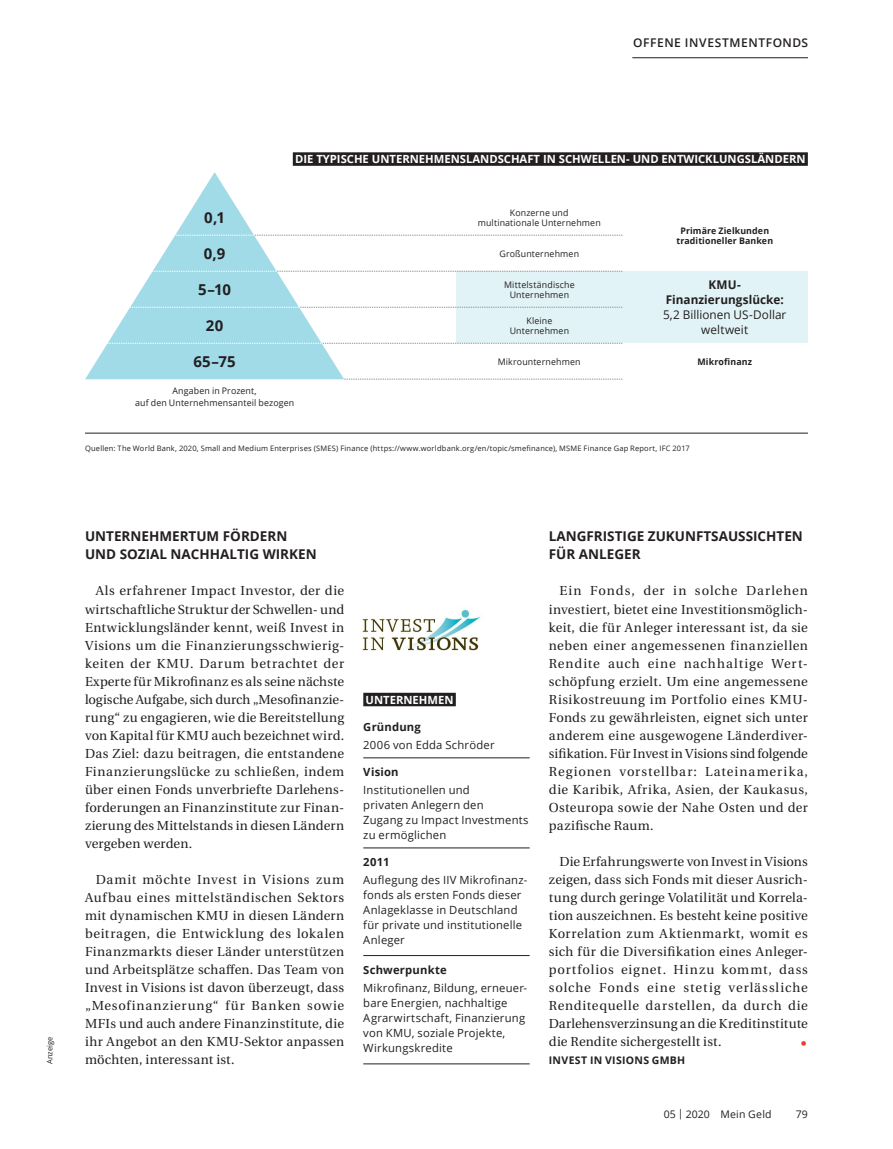
<style>
.page{position:relative;width:893px;height:1149px;background:#fff}
.page>*{position:absolute;margin:0;border:0;box-sizing:border-box;transform-origin:0 0}
.t1{font:700 15px "Open Sans";letter-spacing:.015em;color:#231f20}
.t2{font:700 13.5px/18px "Open Sans";color:#231f20}
.t3{font:13.05px/18px "Heuristica";letter-spacing:.025em;color:#231f20}
.t4{font:700 13.05px "Heuristica";color:#ee3b32}
.t5{font:12px/15px "Open Sans";letter-spacing:.005em;color:#231f20;text-align:center}
.t6{font:700 12px/15px "Open Sans";letter-spacing:.005em;color:#231f20;text-align:center}
.t7{font:600 12px "Open Sans";letter-spacing:.045em;color:#231f20}
.t8{font:11.25px/15px "Open Sans";letter-spacing:.02em;color:#231f20}
.t9{font:700 11.25px "Open Sans";color:#fff}
.t10{font:700 11.25px "Open Sans";letter-spacing:.015em;color:#231f20}
.t11{font:700 10.5px "Open Sans";letter-spacing:.03em;color:#231f20}
.t12{font:10.5px "Open Sans";letter-spacing:.02em;color:#231f20}
.t13{font:9px/9.8px "Open Sans";letter-spacing:.015em;color:#231f20;text-align:center}
.t14{font:700 9px/9.8px "Open Sans";letter-spacing:.015em;color:#231f20;text-align:center}
.t15{font:7.5px "Open Sans";letter-spacing:.025em;color:#231f20}
.t16{font:7.5px "Open Sans";color:#231f20}
</style>
<div class="page">
<hr style="left:632px;top:57px;width:176px;height:1px;background:#231f20">
<div style="left:456px;top:271px;width:352px;height:72px;background:#e1f3f6"></div>
<hr style="left:363px;top:757px;width:167px;height:1px;background:#231f20">
<hr style="left:363px;top:847px;width:167px;height:1px;background:#231f20">
<hr style="left:363px;top:955px;width:167px;height:1px;background:#231f20">
<hr style="left:363px;top:1063px;width:167px;height:1px;background:#231f20">
<div style="left:363px;top:692px;width:93px;height:14px;background:#231f20"></div>
<div style="left:293px;top:152px;width:515px;height:14px;background:#231f20"></div>
<svg style="left:85px;top:172px;width:259px;height:207px"></svg>
<hr style="left:85px;top:433px;width:723px;height:1px;background:#231f20">
<img style="left:362px;top:609px;width:118px;height:42px">
<svg style="left:344px;top:379px;width:278px;height:1px"></svg>
<svg style="left:129px;top:235px;width:493px;height:1px"></svg>
<svg style="left:118px;top:271px;width:504px;height:1px"></svg>
<svg style="left:107px;top:307px;width:515px;height:1px"></svg>
<svg style="left:96px;top:343px;width:526px;height:1px"></svg>
<p class="t7" style="left:633px;top:34px;width:176px">OFFENE INVESTMENTFONDS</p>
<p class="t16" style="left:45px;top:1063px;width:29px;rotate:-90deg">Anzeige</p>
<p class="t1" style="left:204px;top:207px;width:22px">0,1</p>
<p class="t1" style="left:204px;top:243px;width:23px">0,9</p>
<p class="t1" style="left:198px;top:279px;width:35px">5–10</p>
<p class="t1" style="left:206px;top:315px;width:19px">20</p>
<p class="t1" style="left:193px;top:351px;width:44px">65–75</p>
<p class="t9" style="left:295px;top:151px;width:512px">DIE TYPISCHE UNTERNEHMENSLANDSCHAFT IN SCHWELLEN- UND ENTWICKLUNGSLÄNDERN</p>
<p class="t13" style="left:478px;top:207px;width:125px">Konzerne und<br>multinationale Unternehmen</p>
<p class="t13" style="left:499px;top:248px;width:81px">Großunternehmen</p>
<p class="t14" style="left:676px;top:225px;width:98px">Primäre Zielkunden traditioneller Banken</p>
<p class="t13" style="left:504px;top:279px;width:72px">Mittelständische<br>Unternehmen</p>
<p class="t6" style="left:666px;top:277px;width:119px">KMU-<br>Finanzierungslücke:</p>
<p class="t5" style="left:663px;top:307px;width:125px">5,2 Billionen US-Dollar weltweit</p>
<p class="t13" style="left:510px;top:315px;width:61px">Kleine<br>Unternehmen</p>
<p class="t13" style="left:498px;top:356px;width:84px">Mikrounternehmen</p>
<p class="t14" style="left:697px;top:356px;width:56px">Mikrofinanz</p>
<p class="t13" style="left:135px;top:384px;width:161px;line-height:12px">Angaben in Prozent,<br>auf den Unternehmensanteil bezogen</p>
<p class="t15" style="left:85px;top:443px;width:606px">Quellen: The World Bank, 2020, Small and Medium Enterprises (SMES) Finance (https://www.worldbank.org/en/topic/smefinance), MSME Finance Gap Report, IFC 2017</p>
<p class="t2" style="left:85px;top:527px;width:233px">UNTERNEHMERTUM FÖRDERN<br>UND SOZIAL NACHHALTIG WIRKEN</p>
<p class="t3" style="left:85px;top:582px;width:261px;text-indent:11px">Als erfahrener Impact Investor, der die wirtschaftliche Struktur der Schwellen- und Entwicklungsländer kennt, weiß Invest in Visions um die Finanzierungsschwierig&shy;keiten der KMU. Darum betrachtet der Experte für Mikrofinanz es als seine nächste logische Aufgabe, sich durch „Mesofinanzie&shy;rung“ zu engagieren, wie die Bereitstellung von Kapital für KMU auch bezeichnet wird.<br>Das Ziel: dazu beitragen, die entstandene Finanzierungslücke zu schließen, indem über einen Fonds unverbriefte Darlehens&shy;forderungen an Finanzinstitute zur Finan&shy;zierung des Mittelstands in diesen Ländern vergeben werden.</p>
<p class="t3" style="left:85px;top:870px;width:261px;text-align:justify;text-indent:11px">Damit möchte Invest in Visions zum Aufbau eines mittelständischen Sektors mit dynamischen KMU in diesen Ländern beitragen, die Entwicklung des lokalen Finanzmarkts dieser Länder unterstützen und Arbeitsplätze schaffen. Das Team von Invest in Visions ist davon überzeugt, dass „Mesofinanzierung“ für Banken sowie MFIs und auch andere Finanzinstitute, die ihr Angebot an den KMU-Sektor anpassen möchten, interessant ist.</p>
<p class="t9" style="left:366px;top:691px;width:89px">UNTERNEHMEN</p>
<p class="t10" style="left:363px;top:718px;width:59px">Gründung</p>
<p class="t8" style="left:363px;top:736px;width:133px">2006 von Edda Schröder</p>
<p class="t10" style="left:363px;top:763px;width:37px">Vision</p>
<p class="t8" style="left:363px;top:781px;width:167px">Institutionellen und<br>privaten Anlegern den<br>Zugang zu Impact Investments zu ermöglichen</p>
<p class="t10" style="left:363px;top:853px;width:28px">2011</p>
<p class="t8" style="left:363px;top:871px;width:165px">Auflegung des IIV Mikrofinanz&shy;fonds als ersten Fonds dieser<br>Anlageklasse in Deutschland für private und institutionelle<br>Anleger</p>
<p class="t10" style="left:363px;top:961px;width:85px">Schwerpunkte</p>
<p class="t8" style="left:363px;top:979px;width:165px">Mikrofinanz, Bildung, erneuer&shy;bare Energien, nachhaltige<br>Agrarwirtschaft, Finanzierung von KMU, soziale Projekte,<br>Wirkungskredite</p>
<p class="t2" style="left:549px;top:527px;width:256px">LANGFRISTIGE ZUKUNFTSAUSSICHTEN<br>FÜR ANLEGER</p>
<p class="t3" style="left:549px;top:582px;width:261px;text-indent:11px">Ein Fonds, der in solche Darlehen investiert, bietet eine Investitionsmöglich&shy;keit, die für Anleger interessant ist, da sie neben einer angemessenen finanziellen Rendite auch eine nachhaltige Wert&shy;schöpfung erzielt. Um eine angemessene Risikostreuung im Portfolio eines KMU-Fonds zu gewährleisten, eignet sich unter anderem eine ausgewogene Länderdiver&shy;sifikation. Für Invest in Visions sind folgende Regionen vorstellbar: Lateinamerika, die Karibik, Afrika, Asien, der Kaukasus, Osteuropa sowie der Nahe Osten und der pazifische Raum.</p>
<p class="t3" style="left:549px;top:852px;width:261px;text-align:justify;text-indent:11px">Die Erfahrungswerte von Invest in Visions zeigen, dass sich Fonds mit dieser Ausrich&shy;tung durch geringe Volatilität und Korrela&shy;tion auszeichnen. Es besteht keine positive Korrelation zum Aktienmarkt, womit es sich für die Diversifikation eines Anleger&shy;portfolios eignet. Hinzu kommt, dass solche Fonds eine stetig verlässliche Renditequelle darstellen, da durch die Darlehensverzinsung an die Kreditinstitute die Rendite sichergestellt ist.</p>
<p class="t4" style="left:801px;top:1032px;width:7px">•</p>
<p class="t11" style="left:549px;top:1052px;width:138px">INVEST IN VISIONS GMBH</p>
<p class="t12" style="left:664px;top:1106px;width:109px">05 | 2020 Mein Geld</p>
<p class="t12" style="left:796px;top:1106px;width:14px">79</p>
</div>
